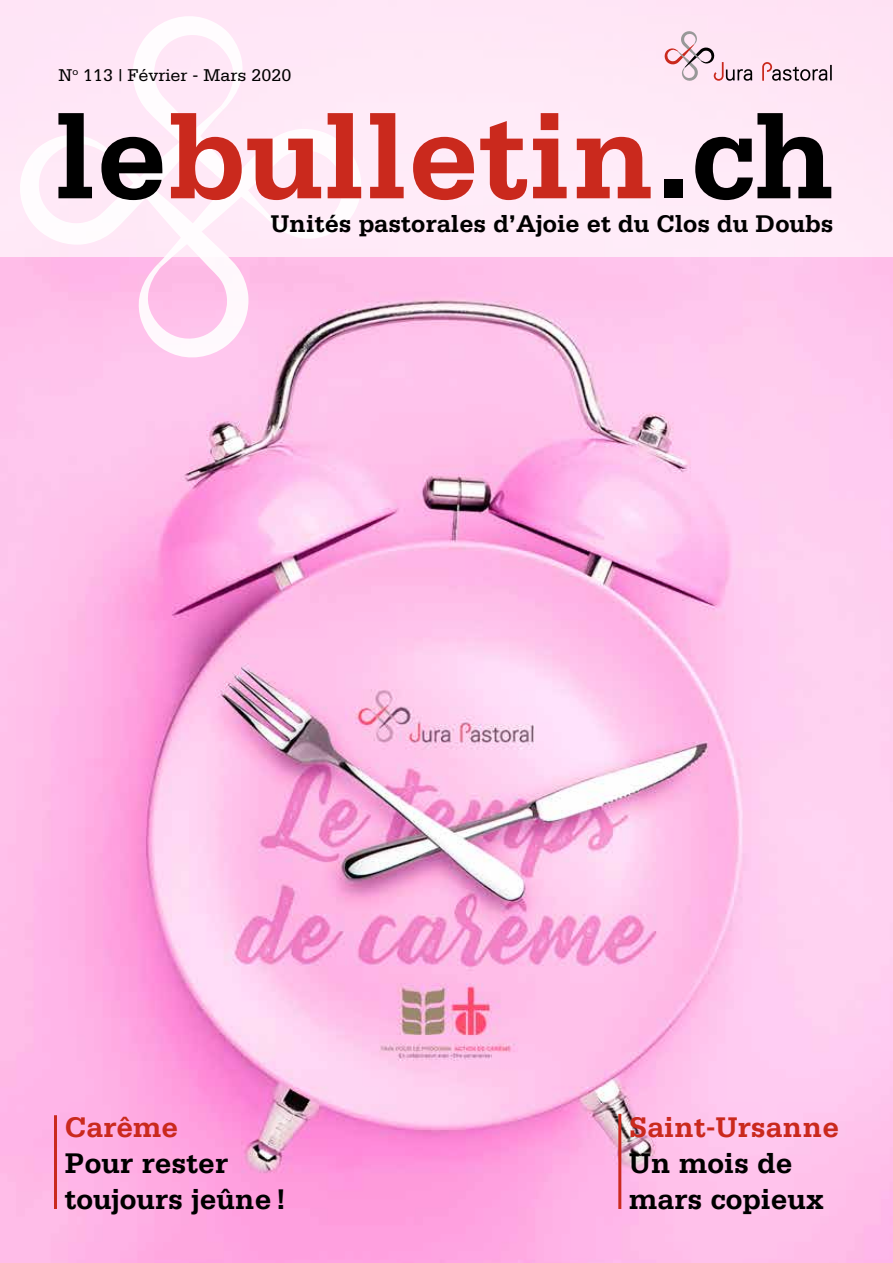
<style>
.page{position:relative;width:893px;height:1263px;background:#fff}
.page>*{position:absolute;margin:0;border:0;box-sizing:border-box;transform-origin:0 0}
.t1{font:700 127.5px "Serifa";color:#ca291d}
.t2{font:700 30px/36px "Serifa";color:#000}
.t3{font:700 30px "Serifa";color:#ca291d}
.t4{font:700 25.5px "Serifa";color:#000}
.t5{font:18px "Serifa";color:#000}
.s1{color:#000}
</style>
<div class="page">
<img style="left:0;top:257px;width:893px;height:1006px">
<div style="left:0;top:0;width:893px;height:257px;background:#ffe9f7"></div>
<hr style="left:618px;top:1114px;width:3px;height:95px;background:#ca291d">
<hr style="left:54px;top:1115px;width:3px;height:94px;background:#ca291d">
<svg style="left:18px;top:16px;width:345px;height:343px"></svg>
<svg style="left:762px;top:62px;width:70px;height:19px"></svg>
<svg style="left:665px;top:31px;width:87px;height:50px"></svg>
<p class="t5" style="left:58px;top:65px;width:234px">N<sup>o</sup> 113 | Février - Mars 2020</p>
<h1 class="t1" style="left:54px;top:82px;width:781px"><span class="s1">le</span>bulletin<span class="s1">.ch</span></h1>
<p class="t4" style="left:271px;top:209px;width:564px">Unités pastorales d’Ajoie et du Clos du Doubs</p>
<p class="t3" style="left:65px;top:1109px;width:115px">Carême</p>
<p class="t2" style="left:65px;top:1145px;width:224px">Pour rester toujours jeûne!</p>
<p class="t3" style="left:629px;top:1109px;width:212px">Saint-Ursanne</p>
<p class="t2" style="left:629px;top:1145px;width:197px">Un mois de mars copieux</p>
</div>
